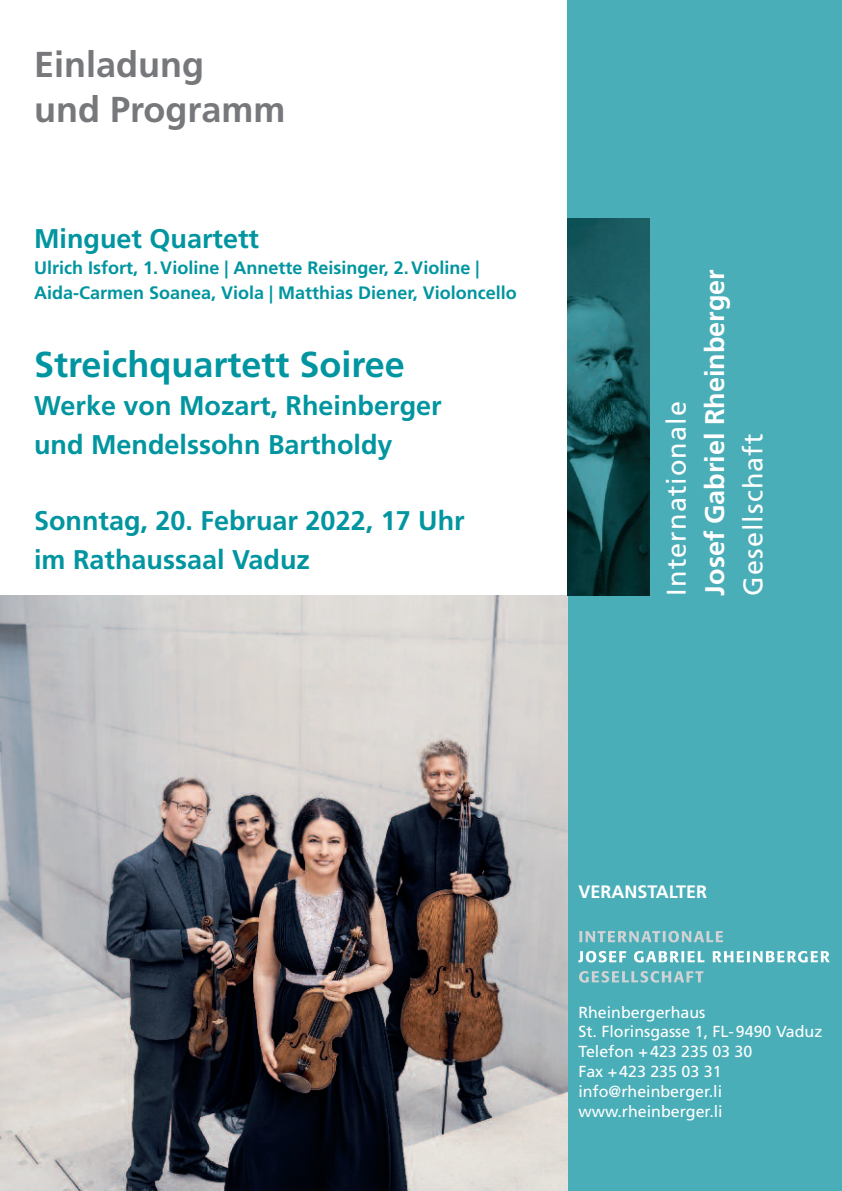
<style>
.page{position:relative;width:842px;height:1191px;background:#fff}
.page>*{position:absolute;margin:0;border:0;box-sizing:border-box;transform-origin:0 0}
.t1{font:700 36px "Frutiger";color:#0095a0}
.t2{font:700 36px/44.6px "Frutiger";color:#76787b}
.t3{font:700 27px/38.2px "Frutiger";color:#0095a0}
.t4{font:27px "Frutiger";letter-spacing:.04em;color:#fff}
.t5{font:700 27px "Frutiger";color:#fff}
.t6{font:700 18px/25.6px "Frutiger";color:#0095a0}
.t7{font:700 18px "Frutiger";color:#fff}
.t8{font:16px/19.8px "Frutiger";color:#fff}
</style>
<div class="page">
<div style="left:567px;top:0;width:275px;height:1191px;background:#4aaeb8"></div>
<img style="left:0;top:595px;width:567px;height:596px">
<img style="left:567px;top:218px;width:83px;height:377px">
<svg style="left:579px;top:971px;width:124px;height:11px"></svg>
<svg style="left:578px;top:951px;width:252px;height:11px"></svg>
<svg style="left:579px;top:930px;width:144px;height:12px"></svg>
<h1 class="t2" style="left:34px;top:45px;width:253px">Einladung<br>und Programm</h1>
<h2 class="t3" style="left:34px;top:222px;width:227px">Minguet Quartett</h2>
<p class="t6" style="left:34px;top:256px;width:484px">Ulrich Isfort, 1.Violine | Annette Reisinger, 2.Violine |<br>Aida-Carmen Soanea, Viola | Matthias Diener, Violoncello</p>
<h1 class="t1" style="left:34px;top:350px;width:372px">Streichquartett Soiree</h1>
<h2 class="t3" style="left:34px;top:389px;width:409px">Werke von Mozart, Rheinberger und Mendelssohn Bartholdy</h2>
<h2 class="t3" style="left:34px;top:504px;width:432px">Sonntag, 20. Februar 2022, 17 Uhr im Rathaussaal Vaduz</h2>
<h2 class="t4" style="left:666px;top:595px;width:196px;rotate:-90deg">Internationale</h2>
<h2 class="t5" style="left:704px;top:595px;width:328px;rotate:-90deg">Josef Gabriel Rheinberger</h2>
<h2 class="t4" style="left:742px;top:595px;width:163px;rotate:-90deg">Gesellschaft</h2>
<p class="t7" style="left:578px;top:885px;width:130px">VERANSTALTER</p>
<p class="t8" style="left:578px;top:1003px;width:245px">Rheinbergerhaus<br>St. Florinsgasse 1, FL-9490 Vaduz<br>Telefon +423 235 03 30<br>Fax +423 235 03 31 info@rheinberger.li www.rheinberger.li</p>
</div>
